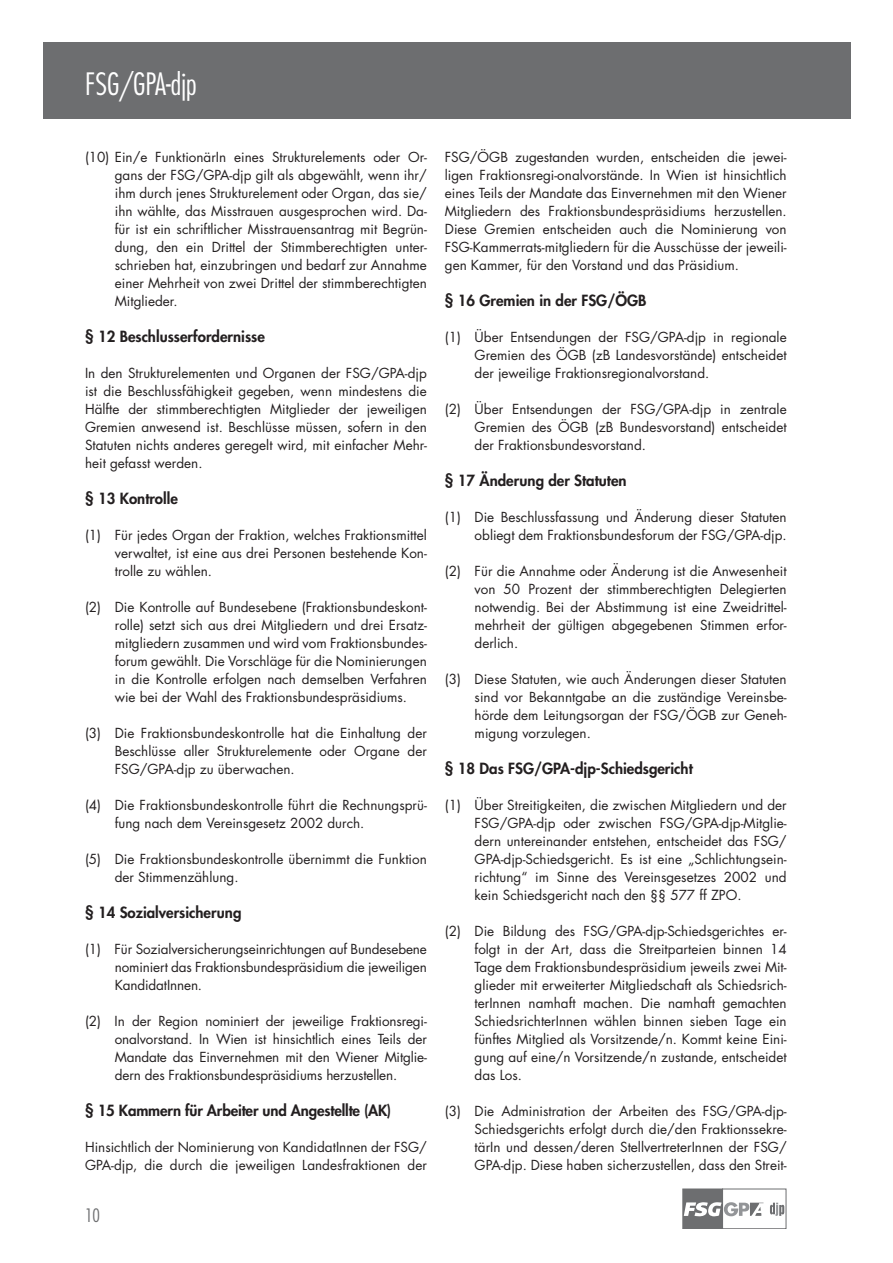
<style>
.page{position:relative;width:893px;height:1263px;background:#fff}
.page>*{position:absolute;margin:0;border:0;box-sizing:border-box;transform-origin:0 0}
.t1{font:300 condensed 30px "Futura Std";color:#fff}
.t2{font:300 condensed 18px "Futura Std";color:#6d6e70}
.t3{font:800 15px "Futura Std";color:#231f20}
.t4{font:13.5px/18px "Futura Std";color:#231f20;text-align:justify}
</style>
<div class="page">
<div style="left:43px;top:43px;width:807px;height:76px;background:#6d6e70"></div>
<div style="left:722px;top:1189px;width:64px;height:40px;border:1px solid #6d6e70"></div>
<div style="left:683px;top:1189px;width:39px;height:40px;background:#6d6e70"></div>
<div style="left:683px;top:1189px;width:40px;height:40px;border:1px solid #6d6e70"></div>
<svg style="left:770px;top:1203px;width:14px;height:13px"></svg>
<svg style="left:684px;top:1202px;width:79px;height:14px"></svg>
<h1 class="t1" style="left:85px;top:70px;width:113px">FSG/GPA-djp</h1>
<p class="t4" style="left:115px;top:149px;width:314px;text-indent:-30px">(10) Ein/e FunktionärIn eines Strukturelements oder Or&shy;gans der FSG/GPA-djp gilt als abgewählt, wenn ihr/ ihm durch jenes Strukturelement oder Organ, das sie/ ihn wählte, das Misstrauen ausgesprochen wird. Da&shy;für ist ein schriftlicher Misstrauensantrag mit Begrün&shy;dung, den ein Drittel der Stimmberechtigten unter&shy;schrieben hat, einzubringen und bedarf zur Annahme einer Mehrheit von zwei Drittel der stimmberechtigten Mitglieder.</p>
<p class="t3" style="left:85px;top:330px;width:181px">§ 12 Beschlusserfordernisse</p>
<p class="t4" style="left:85px;top:365px;width:343px">In den Strukturelementen und Organen der FSG/GPA-djp ist die Beschlussfähigkeit gegeben, wenn mindestens die Hälfte der stimmberechtigten Mitglieder der jeweiligen Gremien anwesend ist. Beschlüsse müssen, sofern in den Statuten nichts anderes geregelt wird, mit einfacher Mehr&shy;heit gefasst werden.</p>
<p class="t3" style="left:85px;top:492px;width:94px">§ 13 Kontrolle</p>
<p class="t4" style="left:115px;top:527px;width:314px;text-indent:-30px">(1) Für jedes Organ der Fraktion, welches Fraktionsmittel verwaltet, ist eine aus drei Personen bestehende Kon&shy;trolle zu wählen.</p>
<p class="t4" style="left:115px;top:599px;width:314px;text-indent:-30px">(2) Die Kontrolle auf Bundesebene (Fraktionsbundeskont&shy;rolle) setzt sich aus drei Mitgliedern und drei Ersatz&shy;mitgliedern zusammen und wird vom Fraktionsbundes&shy;forum gewählt. Die Vorschläge für die Nominierungen in die Kontrolle erfolgen nach demselben Verfahren wie bei der Wahl des Fraktionsbundespräsidiums.</p>
<p class="t4" style="left:115px;top:725px;width:314px;text-indent:-30px">(3) Die Fraktionsbundeskontrolle hat die Einhaltung der Beschlüsse aller Strukturelemente oder Organe der FSG/GPA-djp zu überwachen.</p>
<p class="t4" style="left:115px;top:797px;width:314px;text-indent:-30px">(4) Die Fraktionsbundeskontrolle führt die Rechnungsprü&shy;fung nach dem Vereinsgesetz 2002 durch.</p>
<p class="t4" style="left:115px;top:851px;width:314px;text-indent:-30px">(5) Die Fraktionsbundeskontrolle übernimmt die Funktion der Stimmenzählung.</p>
<p class="t3" style="left:85px;top:906px;width:158px">§ 14 Sozialversicherung</p>
<p class="t4" style="left:115px;top:941px;width:314px;text-indent:-30px">(1) Für Sozialversicherungseinrichtungen auf Bundesebene nominiert das Fraktionsbundespräsidium die jeweiligen KandidatInnen.</p>
<p class="t4" style="left:115px;top:1013px;width:314px;text-indent:-30px">(2) In der Region nominiert der jeweilige Fraktionsregi&shy;onalvorstand. In Wien ist hinsichtlich eines Teils der Mandate das Einvernehmen mit den Wiener Mitglie&shy;dern des Fraktionsbundespräsidiums herzustellen.</p>
<p class="t3" style="left:85px;top:1104px;width:308px">§ 15 Kammern für Arbeiter und Angestellte (AK)</p>
<p class="t4" style="left:85px;top:1139px;width:343px">Hinsichtlich der Nominierung von KandidatInnen der FSG/<br>GPA-djp, die durch die jeweiligen Landesfraktionen der</p>
<h2 class="t2" style="left:85px;top:1206px;width:16px">10</h2>
<p class="t4" style="left:445px;top:149px;width:343px">FSG/ÖGB zugestanden wurden, entscheiden die jewei&shy;ligen Fraktionsregi-onalvorstände. In Wien ist hinsichtlich eines Teils der Mandate das Einvernehmen mit den Wiener Mitgliedern des Fraktionsbundespräsidiums herzustellen.<br>Diese Gremien entscheiden auch die Nominierung von FSG-Kammerrats-mitgliedern für die Ausschüsse der jeweili&shy;gen Kammer, für den Vorstand und das Präsidium.</p>
<p class="t3" style="left:445px;top:294px;width:203px">§ 16 Gremien in der FSG/ÖGB</p>
<p class="t4" style="left:475px;top:329px;width:314px;text-indent:-30px">(1) Über Entsendungen der FSG/GPA-djp in regionale Gremien des ÖGB (zB Landesvorstände) entscheidet der jeweilige Fraktionsregionalvorstand.</p>
<p class="t4" style="left:475px;top:401px;width:314px;text-indent:-30px">(2) Über Entsendungen der FSG/GPA-djp in zentrale Gremien des ÖGB (zB Bundesvorstand) entscheidet der Fraktionsbundesvorstand.</p>
<p class="t3" style="left:445px;top:474px;width:183px">§ 17 Änderung der Statuten</p>
<p class="t4" style="left:445px;top:509px;width:343px;text-align:right">(1) Die Beschlussfassung und Änderung dieser Statuten obliegt dem Fraktionsbundesforum der FSG/GPA-djp.</p>
<p class="t4" style="left:475px;top:563px;width:314px;text-indent:-30px">(2) Für die Annahme oder Änderung ist die Anwesenheit von 50 Prozent der stimmberechtigten Delegierten notwendig. Bei der Abstimmung ist eine Zweidrittel&shy;mehrheit der gültigen abgegebenen Stimmen erfor&shy;derlich.</p>
<p class="t4" style="left:475px;top:671px;width:314px;text-indent:-30px">(3) Diese Statuten, wie auch Änderungen dieser Statuten sind vor Bekanntgabe an die zuständige Vereinsbe&shy;hörde dem Leitungsorgan der FSG/ÖGB zur Geneh&shy;migung vorzulegen.</p>
<p class="t3" style="left:445px;top:762px;width:249px">§ 18 Das FSG/GPA-djp-Schiedsgericht</p>
<p class="t4" style="left:475px;top:797px;width:314px;text-indent:-30px">(1) Über Streitigkeiten, die zwischen Mitgliedern und der FSG/GPA-djp oder zwischen FSG/GPA-djp-Mitglie&shy;dern untereinander entstehen, entscheidet das FSG/ GPA-djp-Schiedsgericht. Es ist eine „Schlichtungsein&shy;richtung“ im Sinne des Vereinsgesetzes 2002 und kein Schiedsgericht nach den §§ 577 ff ZPO.</p>
<p class="t4" style="left:475px;top:923px;width:314px;text-indent:-30px">(2) Die Bildung des FSG/GPA-djp-Schiedsgerichtes er&shy;folgt in der Art, dass die Streitparteien binnen 14<br>Tage dem Fraktionsbundespräsidium jeweils zwei Mit&shy;glieder mit erweiterter Mitgliedschaft als Schiedsrich&shy;terInnen namhaft machen. Die namhaft gemachten SchiedsrichterInnen wählen binnen sieben Tage ein fünftes Mitglied als Vorsitzende/n. Kommt keine Eini&shy;gung auf eine/n Vorsitzende/n zustande, entscheidet das Los.</p>
<p class="t4" style="left:475px;top:1103px;width:314px;text-indent:-30px">(3) Die Administration der Arbeiten des FSG/GPA-djp-Schiedsgerichts erfolgt durch die/den Fraktionssekre&shy;tärIn und dessen/deren StellvertreterInnen der FSG/ GPA-djp. Diese haben sicherzustellen, dass den Streit-</p>
</div>
